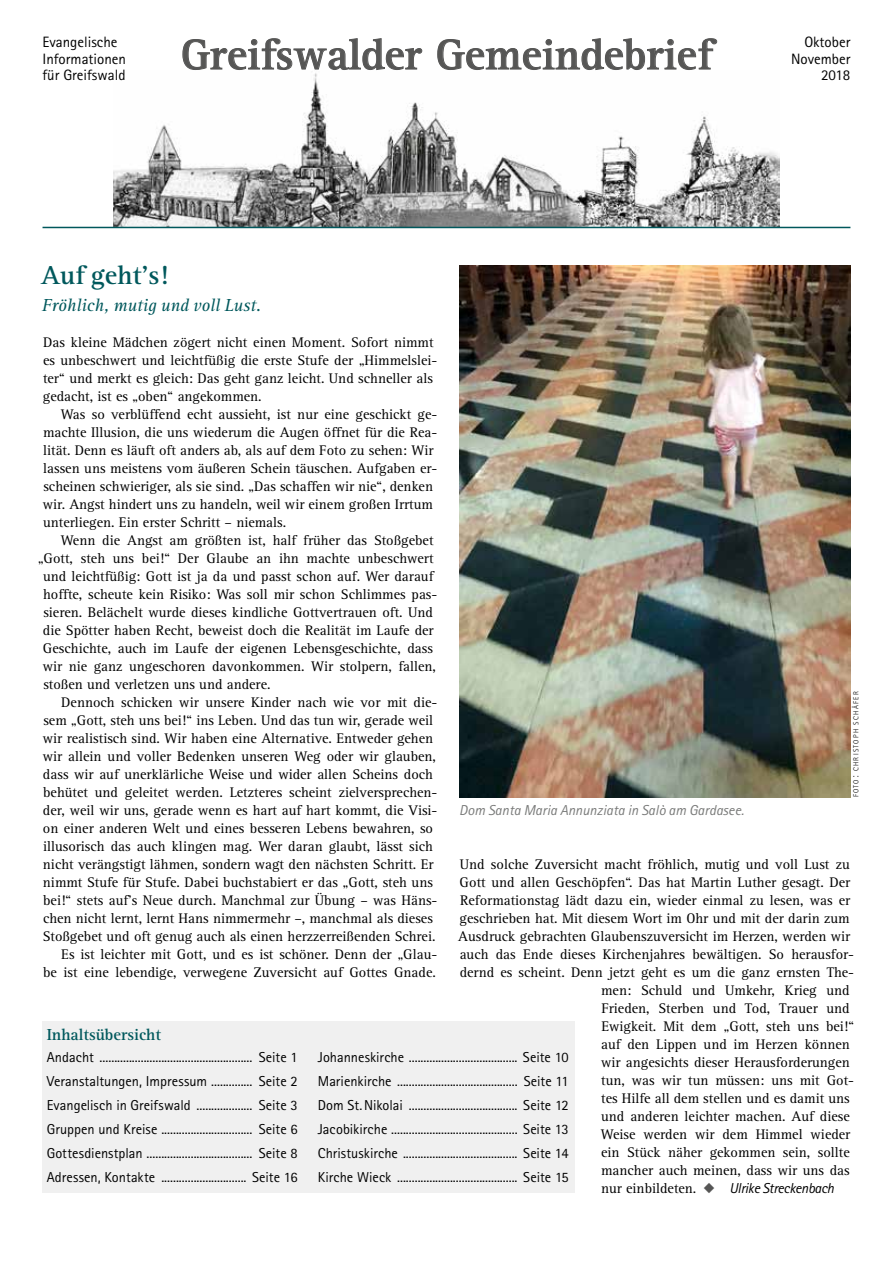
<style>
.page{position:relative;width:893px;height:1263px;background:#fff}
.page>*{position:absolute;margin:0;border:0;box-sizing:border-box;transform-origin:0 0}
.t1{font:700 43.8px "Rotis Serif";color:#565655}
.t2{font:700 27px "Rotis Serif";color:#00585c}
.t3{font:italic 18px "Rotis Serif";color:#00585c}
.t4{font:700 16.5px "Rotis Serif";color:#00585c}
.t5{font:15px/16.5px "Rotis Sans Serif";color:#000}
.t6{font:14.4px/18px "Rotis Serif";color:#000}
.t7{font:14.4px/24px "Rotis Sans Serif";letter-spacing:.005em;color:#000;text-align:justify}
.t8{font:italic 14.4px "Rotis Sans Serif";color:#7a7b7a}
.t9{font:italic 14.4px "Rotis Sans Serif";letter-spacing:-.025em;color:#000}
.t10{font:300 7.35px "Rotis Sans Serif";letter-spacing:.17em;color:#000}
.s1{font-size:10.5px}
.s2{font-family:"Rotis Serif";font-style:normal}
.s3{color:#565655}
</style>
<div class="page">
<img style="left:113px;top:73px;width:666px;height:154px">
<hr style="left:43px;top:227px;width:807px;height:1px;background:#00585c">
<svg style="left:182px;top:38px;width:241px;height:32px"></svg>
<svg style="left:437px;top:38px;width:280px;height:32px"></svg>
<div style="left:43px;top:1022px;width:532px;height:171px;background:#f0f0f0"></div>
<img style="left:459px;top:266px;width:391px;height:531px">
<p class="t5" style="left:43px;top:34px;width:85px">Evangelische<br>Informationen für Greifswald</p>
<p class="t5" style="left:791px;top:34px;width:61px;text-align:right">Oktober<br>November</p>
<h1 class="t1" style="left:181px;top:29px;width:533px">Greifswalder Gemeindebrief</h1>
<p class="t5" style="left:821px;top:67px;width:31px">2018</p>
<h2 class="t2" style="left:41px;top:259px;width:129px">Auf geht’s!</h2>
<p class="t3" style="left:42px;top:295px;width:221px">Fröhlich, mutig und voll Lust.</p>
<p class="t6" style="left:43px;top:334px;width:396px">Das kleine Mädchen zögert nicht einen Moment. Sofort nimmt es unbeschwert und leichtfüßig die erste Stufe der „Himmelslei&shy;ter“ und merkt es gleich: Das geht ganz leicht. Und schneller als gedacht, ist es „oben“ angekommen.</p>
<p class="t6" style="left:43px;top:406px;width:396px;text-indent:18px">Was so verblüffend echt aussieht, ist nur eine geschickt ge&shy;machte Illusion, die uns wiederum die Augen öffnet für die Rea&shy;lität. Denn es läuft oft anders ab, als auf dem Foto zu sehen: Wir lassen uns meistens vom äußeren Schein täuschen. Aufgaben er&shy;scheinen schwieriger, als sie sind. „Das schaffen wir nie“, denken wir. Angst hindert uns zu handeln, weil wir einem großen Irrtum unterliegen. Ein erster Schritt – niemals.</p>
<p class="t6" style="left:61px;top:532px;width:374px">Wenn die Angst am größten ist, half früher das Stoßgebet</p>
<p class="t6" style="left:38px;top:550px;width:397px">„Gott, steh uns bei!“ Der Glaube an ihn machte unbeschwert</p>
<p class="t6" style="left:43px;top:568px;width:392px">und leichtfüßig: Gott ist ja da und passt schon auf. Wer darauf</p>
<p class="t6" style="left:43px;top:586px;width:396px">hoffte, scheute kein Risiko: Was soll mir schon Schlimmes pas-</p>
<p class="t6" style="left:43px;top:604px;width:391px">sieren. Belächelt wurde dieses kindliche Gottvertrauen oft. Und</p>
<p class="t6" style="left:43px;top:622px;width:392px">die Spötter haben Recht, beweist doch die Realität im Laufe der</p>
<p class="t6" style="left:43px;top:640px;width:392px">Geschichte, auch im Laufe der eigenen Lebensgeschichte, dass</p>
<p class="t6" style="left:43px;top:658px;width:395px">wir nie ganz ungeschoren davonkommen. Wir stolpern, fallen,</p>
<p class="t6" style="left:43px;top:676px;width:229px">stoßen und verletzen uns und andere.</p>
<p class="t6" style="left:61px;top:694px;width:378px">Dennoch schicken wir unsere Kinder nach wie vor mit die-</p>
<p class="t6" style="left:43px;top:712px;width:391px">sem „Gott, steh uns bei!“ ins Leben. Und das tun wir, gerade weil</p>
<p class="t6" style="left:43px;top:730px;width:392px">wir realistisch sind. Wir haben eine Alternative. Entweder gehen</p>
<p class="t6" style="left:43px;top:748px;width:395px">wir allein und voller Bedenken unseren Weg oder wir glauben,</p>
<p class="t6" style="left:43px;top:766px;width:391px">dass wir auf unerklärliche Weise und wider allen Scheins doch</p>
<p class="t6" style="left:43px;top:784px;width:396px">behütet und geleitet werden. Letzteres scheint zielversprechen-</p>
<p class="t6" style="left:43px;top:802px;width:396px">der, weil wir uns, gerade wenn es hart auf hart kommt, die Visi-</p>
<p class="t6" style="left:43px;top:820px;width:392px">on einer anderen Welt und eines besseren Lebens bewahren, so</p>
<p class="t6" style="left:43px;top:838px;width:391px">illusorisch das auch klingen mag. Wer daran glaubt, lässt sich</p>
<p class="t6" style="left:43px;top:856px;width:392px">nicht verängstigt lähmen, sondern wagt den nächsten Schritt. Er</p>
<p class="t6" style="left:43px;top:874px;width:391px">nimmt Stufe für Stufe. Dabei buchstabiert er das „Gott, steh uns</p>
<p class="t6" style="left:43px;top:892px;width:396px">bei!“ stets auf’s Neue durch. Manchmal zur Übung – was Häns-</p>
<p class="t6" style="left:43px;top:910px;width:391px">chen nicht lernt, lernt Hans nimmermehr –, manchmal als dieses</p>
<p class="t6" style="left:43px;top:928px;width:394px">Stoßgebet und oft genug auch als einen herzzerreißenden Schrei.</p>
<p class="t6" style="left:61px;top:946px;width:378px">Es ist leichter mit Gott, und es ist schöner. Denn der „Glau-</p>
<p class="t6" style="left:43px;top:964px;width:394px">be ist eine lebendige, verwegene Zuversicht auf Gottes Gnade.</p>
<p class="t10" style="left:852px;top:797px;width:107px;rotate:-90deg">FOTO<span class="s1">:</span> CHRISTOPH SCHÄFER</p>
<p class="t8" style="left:459px;top:802px;width:286px">Dom Santa Maria Annunziata in Salò am Gardasee.</p>
<p class="t6" style="left:460px;top:856px;width:391px">Und solche Zuversicht macht fröhlich, mutig und voll Lust zu</p>
<p class="t6" style="left:460px;top:874px;width:392px">Gott und allen Geschöpfen“. Das hat Martin Luther gesagt. Der</p>
<p class="t6" style="left:460px;top:892px;width:392px">Reformationstag lädt dazu ein, wieder einmal zu lesen, was er</p>
<p class="t6" style="left:460px;top:910px;width:392px">geschrieben hat. Mit diesem Wort im Ohr und mit der darin zum</p>
<p class="t6" style="left:458px;top:928px;width:393px">Ausdruck gebrachten Glaubenszuversicht im Herzen, werden wir</p>
<p class="t6" style="left:460px;top:946px;width:396px">auch das Ende dieses Kirchenjahres bewältigen. So herausfor-</p>
<p class="t6" style="left:460px;top:964px;width:396px">dernd es scheint. Denn jetzt geht es um die ganz ernsten The-</p>
<p class="t6" style="left:601px;top:982px;width:250px">men: Schuld und Umkehr, Krieg und</p>
<p class="t6" style="left:601px;top:1000px;width:250px">Frieden, Sterben und Tod, Trauer und</p>
<p class="t6" style="left:601px;top:1018px;width:254px">Ewigkeit. Mit dem „Gott, steh uns bei!“</p>
<p class="t6" style="left:601px;top:1036px;width:250px">auf den Lippen und im Herzen können</p>
<p class="t6" style="left:601px;top:1054px;width:250px">wir angesichts dieser Herausforderungen</p>
<p class="t6" style="left:601px;top:1072px;width:254px">tun, was wir tun müssen: uns mit Got-</p>
<p class="t6" style="left:601px;top:1090px;width:250px">tes Hilfe all dem stellen und es damit uns</p>
<p class="t6" style="left:601px;top:1108px;width:250px">und anderen leichter machen. Auf diese</p>
<p class="t6" style="left:601px;top:1126px;width:251px">Weise werden wir dem Himmel wieder</p>
<p class="t6" style="left:601px;top:1144px;width:250px">ein Stück näher gekommen sein, sollte</p>
<p class="t6" style="left:601px;top:1162px;width:250px">mancher auch meinen, dass wir uns das</p>
<p class="t9" style="left:601px;top:1180px;width:234px"><span class="s2">nur einbildeten.</span> <span class="s3">◆</span> Ulrike Streckenbach</p>
<p class="t4" style="left:47px;top:1025px;width:116px">Inhaltsübersicht</p>
<p class="t7" style="left:47px;top:1045px;width:252px">Andacht .................................................... Seite 1<br>Veranstaltungen, Impressum .............. Seite 2<br>Evangelisch in Greifswald ................... Seite 3<br>Gruppen und Kreise ............................... Seite 6<br>Gottesdienstplan .................................... Seite 8<br>Adressen, Kontakte ............................. Seite 16</p>
<p class="t7" style="left:318px;top:1045px;width:252px">Johanneskirche ..................................... Seite 10<br>Marienkirche ......................................... Seite 11<br>Dom St.Nikolai ..................................... Seite 12<br>Jacobikirche ........................................... Seite 13<br>Christuskirche ....................................... Seite 14<br>Kirche Wieck ......................................... Seite 15</p>
</div>
